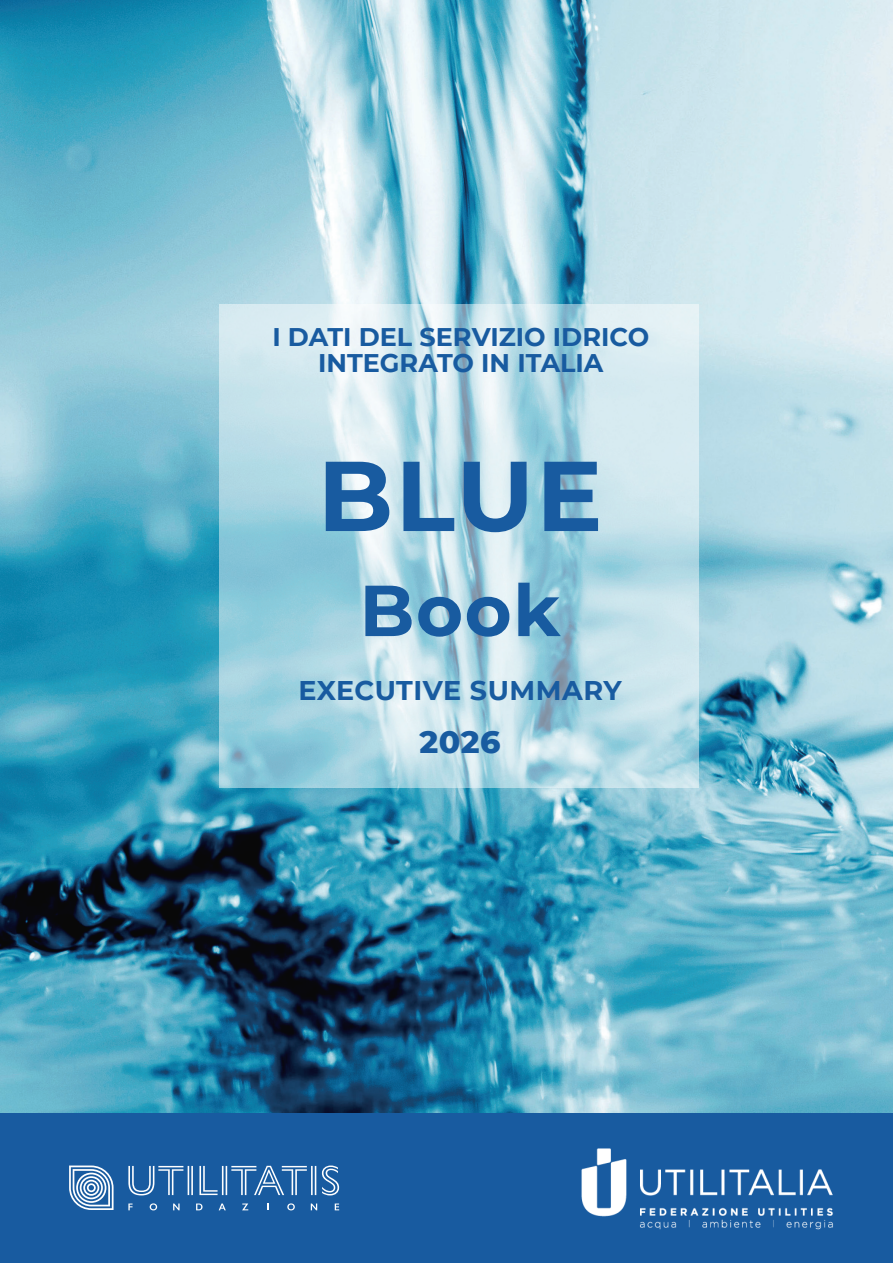
<style>
.page{position:relative;width:893px;height:1263px;background:#fff}
.page>*{position:absolute;margin:0;border:0;box-sizing:border-box;transform-origin:0 0}
.t1{font:700 99px "Montserrat";color:#185ba0}
.t2{font:700 72px "Montserrat";color:#185ba0}
.t3{font:800 31.5px "Montserrat";color:#185ba0}
.t4{font:700 27px "Montserrat";letter-spacing:.015em;color:#185ba0}
.t5{font:700 25.5px/25.5px "Montserrat";color:#185ba0;text-align:center}
</style>
<div class="page">
<img style="left:0;top:0;width:893px;height:1113px">
<svg style="left:220px;top:304px;width:479px;height:484px;background:#b8dbe6"></svg>
<div style="left:0;top:1113px;width:893px;height:150px;background:#185ba0"></div>
<svg style="left:128px;top:1166px;width:61px;height:29px"></svg>
<hr style="left:191px;top:1166px;width:2px;height:29px;background:#fff">
<svg style="left:199px;top:1166px;width:108px;height:29px"></svg>
<hr style="left:311px;top:1166px;width:2px;height:29px;background:#fff">
<svg style="left:315px;top:1166px;width:1px;height:29px"></svg>
<svg style="left:322px;top:1165px;width:17px;height:30px"></svg>
<svg style="left:69px;top:1165px;width:45px;height:45px"></svg>
<svg style="left:128px;top:1203px;width:5px;height:7px"></svg>
<svg style="left:150px;top:1203px;width:7px;height:7px"></svg>
<svg style="left:173px;top:1203px;width:7px;height:7px"></svg>
<svg style="left:196px;top:1203px;width:7px;height:7px"></svg>
<svg style="left:219px;top:1203px;width:7px;height:7px"></svg>
<svg style="left:242px;top:1203px;width:6px;height:7px"></svg>
<svg style="left:267px;top:1203px;width:2px;height:7px"></svg>
<svg style="left:287px;top:1203px;width:8px;height:7px"></svg>
<svg style="left:311px;top:1203px;width:6px;height:7px"></svg>
<svg style="left:335px;top:1203px;width:4px;height:7px"></svg>
<img style="left:581px;top:1148px;width:252px;height:82px">
<p class="t5" style="left:272px;top:323px;width:378px">I DATI DEL SERVIZIO IDRICO<br>INTEGRATO IN ITALIA</p>
<h1 class="t1" style="left:318px;top:424px;width:287px">BLUE</h1>
<h2 class="t2" style="left:359px;top:559px;width:203px">Book</h2>
<p class="t4" style="left:298px;top:671px;width:325px">EXECUTIVE SUMMARY</p>
<p class="t3" style="left:419px;top:719px;width:83px">2026</p>
</div>
